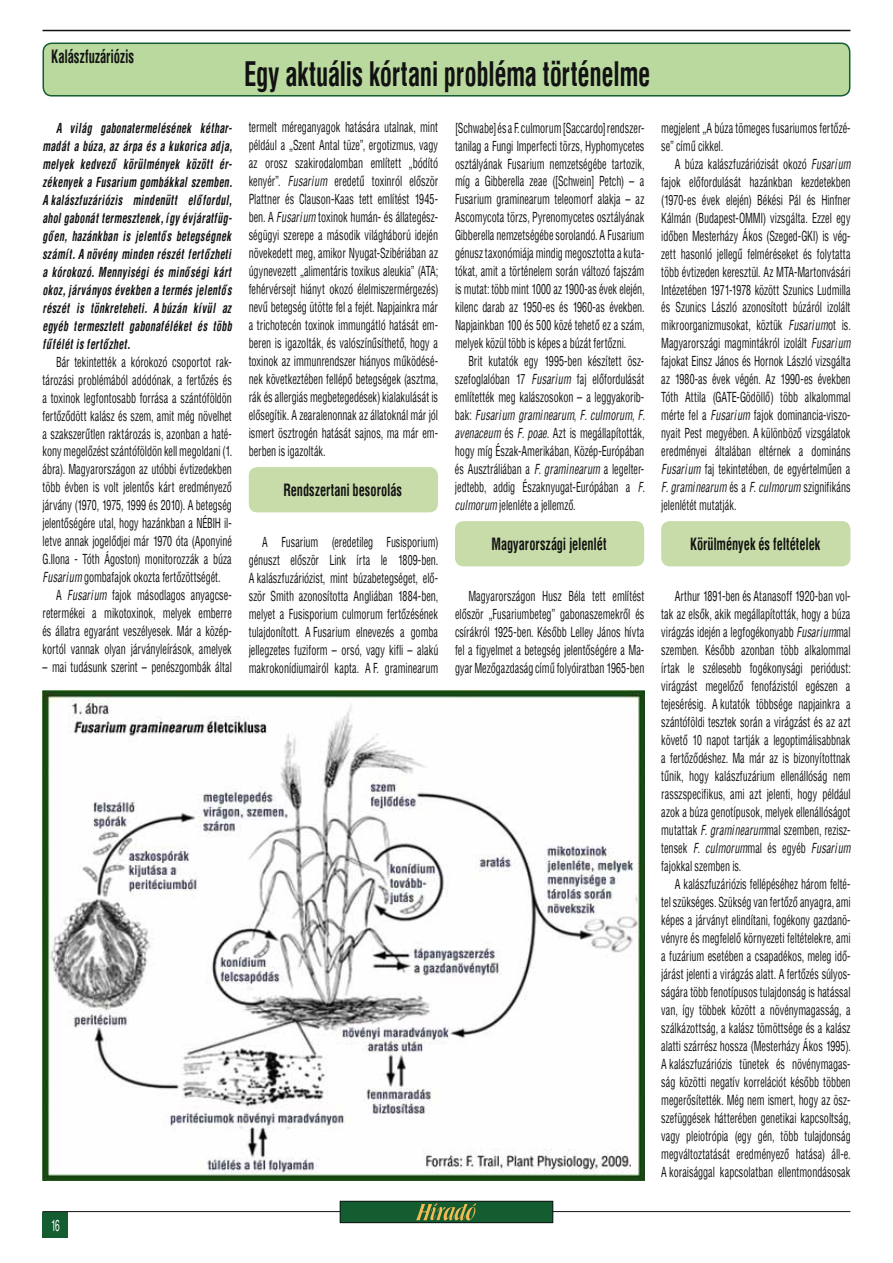
<style>
.page{position:relative;width:893px;height:1263px;background:#fff}
.page>*{position:absolute;margin:0;border:0;box-sizing:border-box;transform-origin:0 0}
.t1{font:700 condensed 33px "Switzerland HUN";color:#121212}
.t2{font:700 condensed 18px "Switzerland HUN";letter-spacing:.005em;color:#121212;scale:.94 1}
.t3{font:700 condensed 16.5px "Switzerland HUN";letter-spacing:.01em;color:#121212}
.t4{font:condensed 15px "Switzerland HUN";color:#fff;scale:.85 1}
.t5{font:condensed 13.5px/18px "Switzerland HUN";letter-spacing:.015em;color:#121212;text-align:justify}
.t6{font:italic 700 condensed 13.5px/18px "Switzerland HUN";letter-spacing:-.005em;color:#121212;text-align:justify}
.s1{font-style:italic}
</style>
<div class="page">
<div style="left:43px;top:1212px;width:25px;height:25px;background:#135d31"></div>
<hr style="left:43px;top:30px;width:807px;height:1px;background:#121212">
<hr style="left:43px;top:1211px;width:807px;height:1px;background:#121212">
<div style="left:340px;top:1201px;width:213px;height:22px;background:#135d31"></div>
<svg style="left:416px;top:1203px;width:60px;height:17px"></svg>
<div style="left:340px;top:1201px;width:213px;height:22px;border:1px solid #121212"></div>
<div style="left:43px;top:43px;width:807px;height:53px;background:#b9d99f;border-radius:9px"></div>
<div style="left:43px;top:43px;width:807px;height:54px;border:2px solid #135d31;border-radius:9px"></div>
<div style="left:249px;top:467px;width:189px;height:45px;background:#c7dca8;border-radius:9px"></div>
<div style="left:455px;top:521px;width:189px;height:45px;background:#c7dca8;border-radius:9px"></div>
<div style="left:661px;top:521px;width:189px;height:45px;background:#c7dca8;border-radius:9px"></div>
<img style="left:43px;top:691px;width:601px;height:489px">
<h2 class="t2" style="left:51px;top:45px;width:90px">Kalászfuzáriózis</h2>
<p class="t6" style="left:43px;top:118px;width:191px;text-indent:14px">A világ gabonatermelésének kéthar&shy;madát a búza, az árpa és a kukorica adja, melyek kedvező körülmények között ér&shy;zékenyek a Fusarium gombákkal szemben.<br>A kalászfuzáriózis mindenütt előfordul, ahol gabonát termesztenek, így évjáratfüg&shy;gően, hazánkban is jelentős betegségnek számít. A növény minden részét fertőzheti a kórokozó. Mennyiségi és minőségi kárt okoz, járványos években a termés jelentős részét is tönkreteheti. A búzán kívül az egyéb termesztett gabonaféléket és több fűfélét is fertőzhet.</p>
<p class="t5" style="left:56px;top:352px;width:177px">Bár tekintették a kórokozó csoportot rak-</p>
<p class="t5" style="left:43px;top:370px;width:191px">tározási problémából adódónak, a fertőzés és</p>
<p class="t5" style="left:43px;top:388px;width:191px">a toxinok legfontosabb forrása a szántóföldön</p>
<p class="t5" style="left:43px;top:406px;width:191px">fertőződött kalász és szem, amit még növelhet</p>
<p class="t5" style="left:43px;top:424px;width:191px">a szakszerűtlen raktározás is, azonban a haté-</p>
<p class="t5" style="left:43px;top:442px;width:191px">kony megelőzést szántóföldön kell megoldani (1.</p>
<p class="t5" style="left:43px;top:460px;width:191px">ábra). Magyarországon az utóbbi évtizedekben</p>
<p class="t5" style="left:43px;top:478px;width:191px">több évben is volt jelentős kárt eredményező</p>
<p class="t5" style="left:43px;top:496px;width:191px">járvány (1970, 1975, 1999 és 2010). A betegség</p>
<p class="t5" style="left:43px;top:514px;width:191px">jelentőségére utal, hogy hazánkban a NÉBIH il-</p>
<p class="t5" style="left:43px;top:532px;width:191px">letve annak jogelődjei már 1970 óta (Aponyiné</p>
<p class="t5" style="left:43px;top:550px;width:191px">G.Ilona - Tóth Ágoston) monitorozzák a búza</p>
<p class="t5" style="left:43px;top:568px;width:179px"><span class="s1">Fusarium</span> gombafajok okozta fertőzöttségét.</p>
<p class="t5" style="left:56px;top:586px;width:177px">A <span class="s1">Fusarium</span> fajok másodlagos anyagcse-</p>
<p class="t5" style="left:43px;top:604px;width:191px">retermékei a mikotoxinok, melyek emberre</p>
<p class="t5" style="left:43px;top:622px;width:191px">és állatra egyaránt veszélyesek. Már a közép-</p>
<p class="t5" style="left:43px;top:640px;width:191px">kortól vannak olyan járványleírások, amelyek</p>
<p class="t5" style="left:43px;top:658px;width:191px">– mai tudásunk szerint – penészgombák által</p>
<h1 class="t1" style="left:244px;top:54px;width:407px">Egy aktuális kórtani probléma történelme</h1>
<p class="t5" style="left:249px;top:118px;width:191px">termelt méreganyagok hatására utalnak, mint például a „Szent Antal tüze”, ergotizmus, vagy az orosz szakirodalomban említett „bódító kenyér”. <span class="s1">Fusarium</span> eredetű toxinról először Plattner és Clauson-Kaas tett említést 1945- ben. A <span class="s1">Fusarium</span> toxinok humán- és állategész&shy;ségügyi szerepe a második világháború idején növekedett meg, amikor Nyugat-Szibériában az úgynevezett „alimentáris toxikus aleukia” (ATA; fehérvérsejt hiányt okozó élelmiszermérgezés) nevű betegség ütötte fel a fejét. Napjainkra már a trichotecén toxinok immungátló hatását em&shy;beren is igazolták, és valószínűsíthető, hogy a toxinok az immunrendszer hiányos működésé&shy;nek következtében fellépő betegségek (asztma, rák és allergiás megbetegedések) kialakulását is elősegítik. A zearalenonnak az állatoknál már jól ismert ösztrogén hatását sajnos, ma már em&shy;berben is igazolták.</p>
<p class="t3" style="left:284px;top:480px;width:120px">Rendszertani besorolás</p>
<p class="t5" style="left:249px;top:532px;width:191px;text-indent:14px">A Fusarium (eredetileg Fusisporium) génuszt először Link írta le 1809-ben.<br>A kalászfuzáriózist, mint búzabetegséget, elő&shy;ször Smith azonosította Angliában 1884-ben, melyet a Fusisporium culmorum fertőzésének tulajdonított. A Fusarium elnevezés a gomba jellegzetes fuziform – orsó, vagy kifli – alakú makrokonídiumairól kapta. A F. graminearum</p>
<p class="t5" style="left:455px;top:118px;width:191px">[Schwabe] és a F. culmorum [Saccardo] rendszer&shy;tanilag a Fungi Imperfecti törzs, Hyphomycetes osztályának Fusarium nemzetségébe tartozik, míg a Gibberella zeae ([Schwein] Petch) – a Fusarium graminearum teleomorf alakja – az Ascomycota törzs, Pyrenomycetes osztályának Gibberella nemzetségébe sorolandó. A Fusarium génusz taxonómiája mindig megosztotta a kuta&shy;tókat, amit a történelem során változó fajszám is mutat: több mint 1000 az 1900-as évek elején, kilenc darab az 1950-es és 1960-as években.<br>Napjainkban 100 és 500 közé tehető ez a szám, melyek közül több is képes a búzát fertőzni.</p>
<p class="t5" style="left:455px;top:352px;width:191px;text-indent:14px">Brit kutatók egy 1995-ben készített ös - szefoglalóban 17 <span class="s1">Fusarium</span> faj előfordulását említették meg kalászosokon – a leggyakorib&shy;bak: <span class="s1">Fusarium graminearum</span>, <span class="s1">F. culmorum</span>, <span class="s1">F. avenaceum</span> és <span class="s1">F. poae</span>. Azt is megállapították, hogy míg Észak-Amerikában, Közép-Európában és Ausztráliában a <span class="s1">F. graminearum</span> a legelter&shy;jedtebb, addig Északnyugat-Európában a <span class="s1">F. culmorum</span> jelenléte a jellemző.</p>
<p class="t3" style="left:491px;top:534px;width:116px">Magyarországi jelenlét</p>
<p class="t5" style="left:455px;top:586px;width:191px;text-indent:14px">Magyarországon Husz Béla tett említést először „Fusariumbeteg” gabonaszemekről és csírákról 1925-ben. Később Lelley János hívta fel a figyelmet a betegség jelentőségére a Ma&shy;gyar Mezőgazdaság című folyóiratban 1965-ben</p>
<p class="t5" style="left:661px;top:118px;width:191px">megjelent „A búza tömeges fusariumos fertőzé&shy;se” című cikkel.</p>
<p class="t5" style="left:661px;top:154px;width:191px;text-indent:14px">A búza kalászfuzáriózisát okozó <span class="s1">Fusarium </span>fajok előfordulását hazánkban kezdetekben (1970-es évek elején) Békési Pál és Hinfner Kálmán (Budapest-OMMI) vizsgálta. Ezzel egy időben Mesterházy Ákos (Szeged-GKI) is vég&shy;zett hasonló jellegű felméréseket és folytatta több évtizeden keresztül. Az MTA-Martonvásári Intézetében 1971-1978 között Szunics Ludmilla és Szunics László azonosított búzáról izolált mikroorganizmusokat, köztük <span class="s1">Fusarium</span>ot is.<br>Magyarországi magmintákról izolált <span class="s1">Fusarium </span>fajokat Einsz János és Hornok László vizsgálta az 1980-as évek végén. Az 1990-es években Tóth Attila (GATE-Gödöllő) több alkalommal mérte fel a <span class="s1">Fusarium</span> fajok dominancia-viszo&shy;nyait Pest megyében. A különböző vizsgálatok eredményei általában eltérnek a domináns <span class="s1">Fusarium</span> faj tekintetében, de egyértelműen a <span class="s1">F. graminearum</span> és a <span class="s1">F. culmorum</span> szignifikáns jelenlétét mutatják.</p>
<p class="t3" style="left:690px;top:534px;width:132px">Körülmények és feltételek</p>
<p class="t5" style="left:661px;top:586px;width:191px;text-indent:14px">Arthur 1891-ben és Atanasoff 1920-ban vol&shy;tak az elsők, akik megállapították, hogy a búza virágzás idején a legfogékonyabb <span class="s1">Fusarium</span>mal szemben. Később azonban több alkalommal írtak le szélesebb fogékonysági periódust: virágzást megelőző fenofázistól egészen a tejesérésig. A kutatók többsége napjainkra a szántóföldi tesztek során a virágzást és az azt követő 10 napot tartják a legoptimálisabbnak a fertőződéshez. Ma már az is bizonyítottnak tűnik, hogy kalászfuzárium ellenállóság nem rasszspecifikus, ami azt jelenti, hogy például azok a búza genotípusok, melyek ellenállóságot mutattak <span class="s1">F. graminearum</span>mal szemben, rezisz&shy;tensek <span class="s1">F. culmorum</span>mal és egyéb <span class="s1">Fusarium </span>fajokkal szemben is.</p>
<p class="t5" style="left:661px;top:874px;width:191px;text-indent:14px">A kalászfuzáriózis fellépéséhez három felté&shy;tel szükséges. Szükség van fertőző anyagra, ami képes a járványt elindítani, fogékony gazdanö&shy;vényre és megfelelő környezeti feltételekre, ami a fuzárium esetében a csapadékos, meleg idő&shy;járást jelenti a virágzás alatt. A fertőzés súlyos&shy;ságára több fenotípusos tulajdonság is hatással van, így többek között a növénymagasság, a szálkázottság, a kalász tömöttsége és a kalász alatti szárrész hossza (Mesterházy Ákos 1995).<br>A kalászfuzáriózis tünetek és növénymagas&shy;ság közötti negatív korrelációt később többen megerősítették. Még nem ismert, hogy az ös - szefüggések hátterében genetikai kapcsoltság, vagy pleiotrópia (egy gén, több tulajdonság megváltoztatását eredményező hatása) áll-e.<br>A koraisággal kapcsolatban ellentmondásosak</p>
<p class="t4" style="left:51px;top:1216px;width:12px">16</p>
</div>
